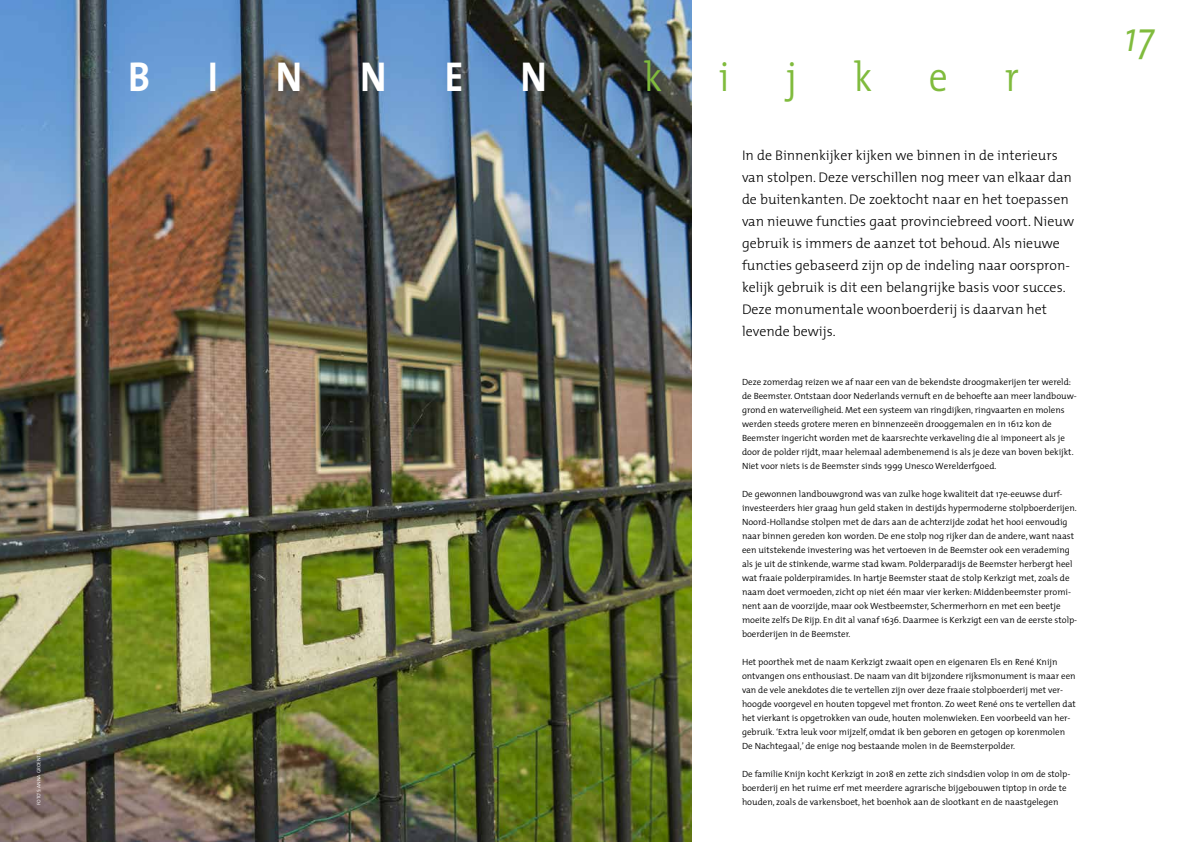
<style>
.page{position:relative;width:1191px;height:842px;background:#fff}
.page>*{position:absolute;margin:0;border:0;box-sizing:border-box;transform-origin:0 0}
.t1{font:700 42px "The Mix";color:#fff;scale:.9 1}
.t2{font:300 42px "The Mix";color:#80bb3d;scale:.9 1}
.t3{font:italic 300 42px "The Mix";color:#80bb3d;scale:.9 1}
.t4{font:300 14px/22px "The Mix";color:#000}
.t5{font:300 9px/14px "The Mix";color:#000}
.t6{font:5px "The Mix Semi Light Caps";color:#fff}
</style>
<div class="page">
<img style="left:0;top:0;width:692px;height:842px">
<p class="t6" style="left:35px;top:805px;width:58px;rotate:-90deg">FOTO’S: ANNA GROENTJES</p>
<h1 class="t1" style="left:128px;top:42px;width:26px">B</h1>
<h1 class="t1" style="left:208px;top:42px;width:13px">I</h1>
<h1 class="t1" style="left:276px;top:42px;width:31px">N</h1>
<h1 class="t1" style="left:360px;top:42px;width:31px">N</h1>
<h1 class="t1" style="left:445px;top:42px;width:22px">E</h1>
<h1 class="t1" style="left:520px;top:42px;width:31px">N</h1>
<h1 class="t2" style="left:643px;top:42px;width:22px">k</h1>
<h1 class="t2" style="left:719px;top:42px;width:13px">i</h1>
<h1 class="t2" style="left:786px;top:42px;width:13px">j</h1>
<h1 class="t2" style="left:853px;top:42px;width:22px">k</h1>
<h1 class="t2" style="left:929px;top:42px;width:23px">e</h1>
<h1 class="t2" style="left:1004px;top:42px;width:17px">r</h1>
<p class="t4" style="left:742px;top:143px;width:334px">In de Binnenkijker kijken we binnen in de interieurs van stolpen. Deze verschillen nog meer van elkaar dan de buitenkanten. De zoektocht naar en het toepassen van nieuwe functies gaat provinciebreed voort. Nieuw gebruik is immers de aanzet tot behoud. Als nieuwe functies gebaseerd zijn op de indeling naar oorspron&shy;kelijk gebruik is dit een belangrijke basis voor succes.<br>Deze monumentale woonboerderij is daarvan het levende bewijs.</p>
<p class="t5" style="left:742px;top:375px;width:336px">Deze zomerdag reizen we af naar een van de bekendste droogmakerijen ter wereld: de Beemster. Ontstaan door Nederlands vernuft en de behoefte aan meer landbouw&shy;grond en waterveiligheid. Met een systeem van ringdijken, ringvaarten en molens werden steeds grotere meren en binnenzeeën drooggemalen en in 1612 kon de Beemster ingericht worden met de kaarsrechte verkaveling die al imponeert als je door de polder rijdt, maar helemaal adembenemend is als je deze van boven bekijkt.<br>Niet voor niets is de Beemster sinds 1999 Unesco Werelderfgoed.</p>
<p class="t5" style="left:742px;top:487px;width:337px">De gewonnen landbouwgrond was van zulke hoge kwaliteit dat 17e-eeuwse durf&shy;investeerders hier graag hun geld staken in destijds hypermoderne stolpboerderijen.<br>Noord-Hollandse stolpen met de dars aan de achterzijde zodat het hooi eenvoudig naar binnen gereden kon worden. De ene stolp nog rijker dan de andere, want naast een uitstekende investering was het vertoeven in de Beemster ook een verademing als je uit de stinkende, warme stad kwam. Polderparadijs de Beemster herbergt heel wat fraaie polderpiramides. In hartje Beemster staat de stolp Kerkzigt met, zoals de naam doet vermoeden, zicht op niet één maar vier kerken: Middenbeemster promi&shy;nent aan de voorzijde, maar ook Westbeemster, Schermerhorn en met een beetje moeite zelfs De Rijp. En dit al vanaf 1636. Daarmee is Kerkzigt een van de eerste stolp&shy;boerderijen in de Beemster.</p>
<p class="t5" style="left:742px;top:655px;width:335px">Het poorthek met de naam Kerkzigt zwaait open en eigenaren Els en René Knijn ontvangen ons enthousiast. De naam van dit bijzondere rijksmonument is maar een van de vele anekdotes die te vertellen zijn over deze fraaie stolpboerderij met ver&shy;hoogde voorgevel en houten topgevel met fronton. Zo weet René ons te vertellen dat het vierkant is opgetrokken van oude, houten molenwieken. Een voorbeeld van her&shy;gebruik. ‘Extra leuk voor mijzelf, omdat ik ben geboren en getogen op korenmolen De Nachtegaal,’ de enige nog bestaande molen in de Beemsterpolder.</p>
<p class="t5" style="left:742px;top:767px;width:330px">De familie Knijn kocht Kerkzigt in 2018 en zette zich sindsdien volop in om de stolp&shy;boerderij en het ruime erf met meerdere agrarische bijgebouwen tiptop in orde te houden, zoals de varkensboet, het boenhok aan de slootkant en de naastgelegen</p>
<h1 class="t3" style="left:1124px;top:2px;width:34px">17</h1>
</div>
